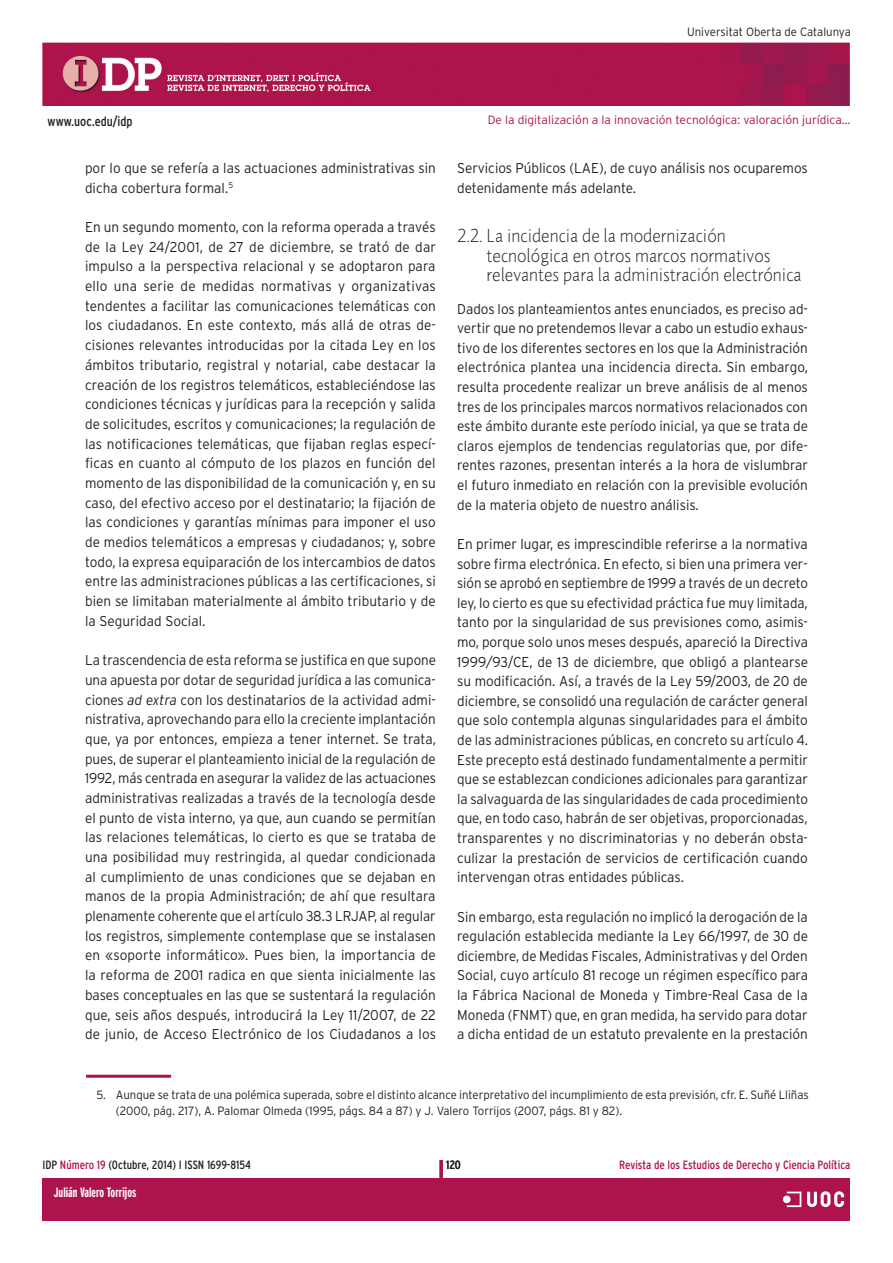
<style>
.page{position:relative;width:893px;height:1263px;background:#fff}
.page>*{position:absolute;margin:0;border:0;box-sizing:border-box;transform-origin:0 0}
._2TITOLTEXTRESUM{font:300 18px/19.6px "Pragma ND";color:#231f20;scale:.95 1}
.TEXTGENERAL{font:300 14.25px/19.6px "Interstate";color:#231f20;text-align:justify;scale:.95 1}
.TEXTGENERAL-2{font:300 14.25px/19.6px "Interstate";color:#231f20;text-align:justify;scale:.94 1}
.t1{font:700 extra-condensed 13.5px "Interstate";color:#fff}
.t2{font:condensed 13.5px "Interstate";color:#231f20}
.notaprimeraambfilet{font:300 12px/16.5px "Interstate";color:#231f20;scale:.95 1}
.t3{font:300 12px "Interstate";color:#ad134c}
.t4{font:condensed 12px "Interstate";color:#ad134c}
.t5{font:condensed 12px "Interstate";color:#231f20}
.t6{font:700 extra-condensed 12px "Interstate";color:#fff}
.s1{font-style:italic}
.s2{color:#ad134c}
</style>
<div class="page">
<img style="left:43px;top:43px;width:807px;height:63px">
<div style="left:43px;top:1178px;width:807px;height:42px;background:#ad134c"></div>
<div style="left:783px;top:1195px;width:8px;height:8px;background:#fff;border-radius:50%"></div>
<svg style="left:787px;top:1191px;width:57px;height:17px"></svg>
<hr style="left:440px;top:1160px;width:3px;height:44px;background:#ad134c">
<hr style="left:86px;top:1075px;width:85px;height:3px;background:#ad134c">
<p class="notaprimeraambfilet" style="left:687px;top:23px;width:174px">Universitat Oberta de Catalunya</p>
<p class="t2" style="left:48px;top:113px;width:87px">www.uoc.edu/idp</p>
<p class="TEXTGENERAL" style="left:85px;top:158px;width:371px">por lo que se refería a las actuaciones administrativas sin dicha cobertura formal.<sup>5</sup></p>
<p class="TEXTGENERAL" style="left:85px;top:217px;width:371px">En un segundo momento, con la reforma operada a través de la Ley 24/2001, de 27 de diciembre, se trató de dar impulso a la perspectiva relacional y se adoptaron para ello una serie de medidas normativas y organizativas tendentes a facilitar las comunicaciones telemáticas con los ciudadanos. En este contexto, más allá de otras de&shy;cisiones relevantes introducidas por la citada Ley en los ámbitos tributario, registral y notarial, cabe destacar la creación de los registros telemáticos, estableciéndose las condiciones técnicas y jurídicas para la recepción y salida de solicitudes, escritos y comunicaciones; la regulación de las notificaciones telemáticas, que fijaban reglas especí&shy;ficas en cuanto al cómputo de los plazos en función del momento de las disponibilidad de la comunicación y, en su caso, del efectivo acceso por el destinatario; la fijación de las condiciones y garantías mínimas para imponer el uso de medios telemáticos a empresas y ciudadanos; y, sobre todo, la expresa equiparación de los intercambios de datos entre las administraciones públicas a las certificaciones, si bien se limitaban materialmente al ámbito tributario y de la Seguridad Social.</p>
<p class="TEXTGENERAL-2" style="left:85px;top:650px;width:375px">La trascendencia de esta reforma se justifica en que supone una apuesta por dotar de seguridad jurídica a las comunica&shy;ciones <span class="s1">ad extra</span> con los destinatarios de la actividad admi&shy;nistrativa, aprovechando para ello la creciente implantación que, ya por entonces, empieza a tener internet. Se trata, pues, de superar el planteamiento inicial de la regulación de 1992, más centrada en asegurar la validez de las actuaciones administrativas realizadas a través de la tecnología desde el punto de vista interno, ya que, aun cuando se permitían las relaciones telemáticas, lo cierto es que se trataba de una posibilidad muy restringida, al quedar condicionada al cumplimiento de unas condiciones que se dejaban en manos de la propia Administración; de ahí que resultara plenamente coherente que el artículo 38.3 LRJAP, al regular los registros, simplemente contemplase que se instalasen en «soporte informático». Pues bien, la importancia de la reforma de 2001 radica en que sienta inicialmente las bases conceptuales en las que se sustentará la regulación que, seis años después, introducirá la Ley 11/2007, de 22 de junio, de Acceso Electrónico de los Ciudadanos a los</p>
<p class="t3" style="left:488px;top:113px;width:364px">De la digitalización a la innovación tecnológica: valoración jurídica…</p>
<p class="TEXTGENERAL" style="left:457px;top:158px;width:371px">Servicios Públicos (LAE), de cuyo análisis nos ocuparemos detenidamente más adelante.</p>
<p class="_2TITOLTEXTRESUM" style="left:487px;top:226px;width:333px;text-indent:-29px">2.2. La incidencia de la modernización tecnológica en otros marcos normativos relevantes para la administración electrónica</p>
<p class="TEXTGENERAL" style="left:457px;top:299px;width:371px">Dados los planteamientos antes enunciados, es preciso ad&shy;vertir que no pretendemos llevar a cabo un estudio exhaus&shy;tivo de los diferentes sectores en los que la Administración electrónica plantea una incidencia directa. Sin embargo, resulta procedente realizar un breve análisis de al menos tres de los principales marcos normativos relacionados con este ámbito durante este período inicial, ya que se trata de claros ejemplos de tendencias regulatorias que, por dife&shy;rentes razones, presentan interés a la hora de vislumbrar el futuro inmediato en relación con la previsible evolución de la materia objeto de nuestro análisis.</p>
<p class="TEXTGENERAL" style="left:457px;top:534px;width:371px">En primer lugar, es imprescindible referirse a la normativa sobre firma electrónica. En efecto, si bien una primera ver&shy;sión se aprobó en septiembre de 1999 a través de un decreto ley, lo cierto es que su efectividad práctica fue muy limitada, tanto por la singularidad de sus previsiones como, asimis&shy;mo, porque solo unos meses después, apareció la Directiva 1999<span class="s1">/</span>93/CE, de 13 de diciembre, que obligó a plantearse su modificación. Así, a través de la Ley 59/2003, de 20 de diciembre, se consolidó una regulación de carácter general que solo contempla algunas singularidades para el ámbito de las administraciones públicas, en concreto su artículo 4.<br>Este precepto está destinado fundamentalmente a permitir que se establezcan condiciones adicionales para garantizar la salvaguarda de las singularidades de cada procedimiento que, en todo caso, habrán de ser objetivas, proporcionadas, transparentes y no discriminatorias y no deberán obsta&shy;culizar la prestación de servicios de certificación cuando intervengan otras entidades públicas.</p>
<p class="TEXTGENERAL" style="left:457px;top:906px;width:371px">Sin embargo, esta regulación no implicó la derogación de la regulación establecida mediante la Ley 66/1997, de 30 de diciembre, de Medidas Fiscales, Administrativas y del Orden Social, cuyo artículo 81 recoge un régimen específico para la Fábrica Nacional de Moneda y Timbre-Real Casa de la Moneda (FNMT) que, en gran medida, ha servido para dotar a dicha entidad de un estatuto prevalente en la prestación</p>
<p class="notaprimeraambfilet" style="left:116px;top:1086px;width:731px;text-indent:-19px">5. Aunque se trata de una polémica superada, sobre el distinto alcance interpretativo del incumplimiento de esta previsión, cfr. E. Suñé Lliñas (2000, pág. 217), A. Palomar Olmeda (1995, págs. 84 a 87) y J. Valero Torrijos (2007, págs. 81 y 82).</p>
<p class="t5" style="left:446px;top:1158px;width:16px">120</p>
<p class="t5" style="left:43px;top:1158px;width:210px">IDP <span class="s2">Número 19</span> (Octubre, 2014) I ISSN 1699-8154</p>
<p class="t4" style="left:619px;top:1158px;width:233px">Revista de los Estudios de Derecho y Ciencia Política</p>
<p class="t1" style="left:59px;top:1185px;width:62px">ose R. Agustina</p>
<p class="t1" style="left:54px;top:1185px;width:84px">Julián Valero Torrijos</p>
<p class="t6" style="left:54px;top:1185px;width:31px">Eloi Puig</p>
<p class="t6" style="left:59px;top:1185px;width:31px">Eloi Puig</p>
</div>
